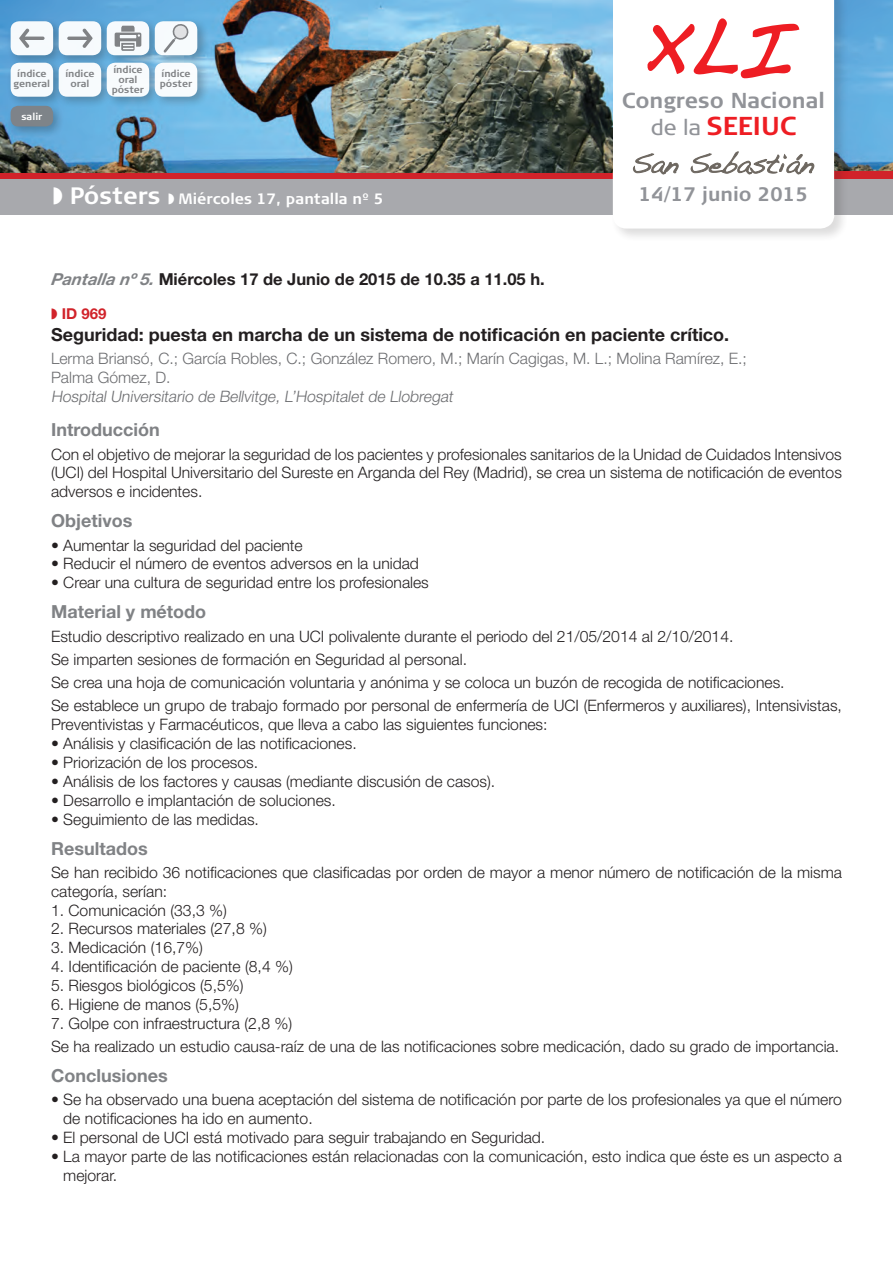
<style>
.page{position:relative;width:893px;height:1263px;background:#fff}
.page>*{position:absolute;margin:0;border:0;box-sizing:border-box;transform-origin:0 0}
.t1{font:700 25.95px "Signa Column";color:#ee1d23}
.t2{font:700 21.6px "Signa Column";color:#919398}
.t3{font:700 19.5px "Signa Column";color:#919398}
.t4{font:700 18px "Helvetica Neue LT";color:#231f20}
.t5{font:700 18px "Helvetica Neue LT";color:#808285}
.t6{font:700 16.5px "Helvetica Neue LT";color:#231f20}
.t7{font:300 15.75px/18.9px "Helvetica Neue LT";color:#231f20}
.t8{font:300 15.75px/18.9px "Helvetica Neue LT";color:#6c6d70}
.t9{font:italic 300 15.75px "Helvetica Neue LT";color:#6c6d70}
.t10{font:700 15px "Signa Column";color:#fff}
.t11{font:700 15px "Helvetica Neue LT";color:#d1232a}
.t12{font:700 9.75px/9.8px "Signa Column";color:#808285;text-align:center}
.t13{font:700 9.75px "Signa Column";color:#fff}
.s1{font-size:23.7px}
.s2{font-weight:400;font-size:21.6px;color:#919398}
.s3{font-style:italic;color:#808285}
</style>
<div class="page">
<img style="left:848px;top:0;width:45px;height:171px">
<svg style="left:0;top:172px;width:610px;height:7px;background:#bf2d33"></svg>
<div style="left:0;top:179px;width:612px;height:35px;background:#a8a9ad"></div>
<div style="left:834px;top:179px;width:59px;height:35px;background:#a8a9ad"></div>
<div style="left:834px;top:171px;width:59px;height:8px;background:#d1232a"></div>
<div style="left:610px;top:0;width:238px;height:243px;background:#231f20;opacity:.5"></div>
<svg style="left:612px;top:0;width:222px;height:229px"></svg>
<img style="left:0;top:0;width:613px;height:172px">
<div style="left:7px;top:17px;width:58px;height:50px;background:#231f20;opacity:.3"></div>
<div style="left:11px;top:21px;width:42px;height:34px;background:#f6fafc;border-radius:9px"></div>
<div style="left:7px;top:59px;width:58px;height:50px;background:#231f20;opacity:.3"></div>
<div style="left:11px;top:63px;width:42px;height:34px;background:#f6fafd;border-radius:9px"></div>
<svg style="left:19px;top:29px;width:26px;height:19px"></svg>
<div style="left:55px;top:17px;width:59px;height:50px;background:#231f20;opacity:.3"></div>
<div style="left:59px;top:21px;width:42px;height:34px;background:#f6fafd;border-radius:9px"></div>
<div style="left:103px;top:17px;width:59px;height:50px;background:#231f20;opacity:.3"></div>
<svg style="left:107px;top:21px;width:42px;height:34px"></svg>
<div style="left:151px;top:17px;width:59px;height:50px;background:#231f20;opacity:.3"></div>
<div style="left:155px;top:21px;width:42px;height:34px;background:#f7fbfd;border-radius:9px"></div>
<svg style="left:67px;top:29px;width:26px;height:19px"></svg>
<svg style="left:163px;top:24px;width:26px;height:29px"></svg>
<svg style="left:115px;top:26px;width:26px;height:25px"></svg>
<div style="left:55px;top:59px;width:59px;height:50px;background:#231f20;opacity:.3"></div>
<div style="left:59px;top:63px;width:42px;height:34px;background:#f7fbfd;border-radius:9px"></div>
<svg style="left:632px;top:151px;width:183px;height:24px"></svg>
<svg style="left:646px;top:17px;width:155px;height:63px"></svg>
<div style="left:103px;top:59px;width:59px;height:50px;background:#231f20;opacity:.3"></div>
<div style="left:107px;top:63px;width:42px;height:34px;background:#f8fbfd;border-radius:9px"></div>
<div style="left:151px;top:59px;width:59px;height:50px;background:#231f20;opacity:.3"></div>
<div style="left:155px;top:63px;width:42px;height:34px;background:#fff;border-radius:9px"></div>
<div style="left:7px;top:102px;width:58px;height:37px;background:#231f20;opacity:.3"></div>
<div style="left:11px;top:106px;width:42px;height:20px;background:#808285;border-radius:8px"></div>
<p class="t12" style="left:14px;top:69px;width:38px">índice general</p>
<p class="t12" style="left:65px;top:69px;width:31px">índice oral</p>
<p class="t13" style="left:21px;top:110px;width:22px">salir</p>
<p class="t12" style="left:112px;top:65px;width:34px">índice oral póster</p>
<p class="t12" style="left:160px;top:69px;width:34px;text-align:left">índice póster</p>
<p class="t10" style="left:70px;top:189px;width:315px"><span class="s1">Pósters</span> Miércoles 17, pantalla nº 5</p>
<h2 class="t2" style="left:622px;top:87px;width:205px">Congreso Nacional</h2>
<h1 class="t1" style="left:651px;top:109px;width:144px"><span class="s2">de la</span> seeiuc</h1>
<p class="t3" style="left:639px;top:182px;width:171px">14/17 junio 2015</p>
<p class="t6" style="left:51px;top:269px;width:495px"><span class="s3">Pantalla nº 5.</span> Miércoles 17 de Junio de 2015 de 10.35 a 11.05 h.</p>
<p class="t11" style="left:62px;top:305px;width:46px">ID 969</p>
<p class="t4" style="left:51px;top:323px;width:680px">Seguridad: puesta en marcha de un sistema de notificación en paciente crítico.</p>
<p class="t8" style="left:51px;top:349px;width:697px">Lerma Briansó, C.; García Robles, C.; González Romero, M.; Marín Cagigas, M. L.; Molina Ramírez, E.;<br>Palma Gómez, D.</p>
<p class="t9" style="left:51px;top:387px;width:406px">Hospital Universitario de Bellvitge, L’Hospitalet de Llobregat</p>
<p class="t5" style="left:51px;top:419px;width:110px">Introducción</p>
<p class="t7" style="left:51px;top:444px;width:792px;text-align:justify">Con el objetivo de mejorar la seguridad de los pacientes y profesionales sanitarios de la Unidad de Cuidados Intensivos (UCI) del Hospital Universitario del Sureste en Arganda del Rey (Madrid), se crea un sistema de notificación de eventos adversos e incidentes.</p>
<p class="t5" style="left:51px;top:510px;width:83px">Objetivos</p>
<p class="t7" style="left:51px;top:535px;width:253px">• Aumentar la seguridad del paciente</p>
<p class="t7" style="left:51px;top:554px;width:369px">• Reducir el número de eventos adversos en la unidad</p>
<p class="t7" style="left:51px;top:573px;width:379px">• Crear una cultura de seguridad entre los profesionales</p>
<p class="t5" style="left:51px;top:601px;width:157px">Material y método</p>
<p class="t7" style="left:51px;top:624px;width:792px;line-height:23.1px">Estudio descriptivo realizado en una UCI polivalente durante el periodo del 21/05/2014 al 2/10/2014.<br>Se imparten sesiones de formación en Seguridad al personal.<br>Se crea una hoja de comunicación voluntaria y anónima y se coloca un buzón de recogida de notificaciones.<br>Se establece un grupo de trabajo formado por personal de enfermería de UCI (Enfermeros y auxiliares), Intensivistas,</p>
<p class="t7" style="left:51px;top:715px;width:498px">Preventivistas y Farmacéuticos, que lleva a cabo las siguientes funciones:</p>
<p class="t7" style="left:51px;top:733px;width:307px">• Análisis y clasificación de las notificaciones.</p>
<p class="t7" style="left:51px;top:752px;width:209px">• Priorización de los procesos.</p>
<p class="t7" style="left:51px;top:771px;width:446px">• Análisis de los factores y causas (mediante discusión de casos).</p>
<p class="t7" style="left:51px;top:790px;width:286px">• Desarrollo e implantación de soluciones.</p>
<p class="t7" style="left:51px;top:809px;width:209px">• Seguimiento de las medidas.</p>
<p class="t5" style="left:51px;top:837px;width:98px">Resultados</p>
<p class="t7" style="left:51px;top:862px;width:792px">Se han recibido 36 notificaciones que clasificadas por orden de mayor a menor número de notificación de la misma categoría, serían:</p>
<p class="t7" style="left:51px;top:900px;width:177px">1. Comunicación (33,3 %)</p>
<p class="t7" style="left:51px;top:919px;width:217px">2. Recursos materiales (27,8 %)</p>
<p class="t7" style="left:51px;top:938px;width:154px">3. Medicación (16,7%)</p>
<p class="t7" style="left:51px;top:957px;width:243px">4. Identificación de paciente (8,4 %)</p>
<p class="t7" style="left:51px;top:976px;width:194px">5. Riesgos biológicos (5,5%)</p>
<p class="t7" style="left:51px;top:995px;width:189px">6. Higiene de manos (5,5%)</p>
<p class="t7" style="left:51px;top:1011px;width:790px;line-height:23.1px">7. Golpe con infraestructura (2,8 %)<br>Se ha realizado un estudio causa-raíz de una de las notificaciones sobre medicación, dado su grado de importancia.</p>
<p class="t5" style="left:51px;top:1065px;width:118px">Conclusiones</p>
<p class="t7" style="left:63px;top:1090px;width:780px;text-indent:-12px">• Se ha observado una buena aceptación del sistema de notificación por parte de los profesionales ya que el número de notificaciones ha ido en aumento.</p>
<p class="t7" style="left:51px;top:1128px;width:496px">• El personal de UCI está motivado para seguir trabajando en Seguridad.</p>
<p class="t7" style="left:63px;top:1147px;width:780px;text-indent:-12px">• La mayor parte de las notificaciones están relacionadas con la comunicación, esto indica que éste es un aspecto a mejorar.</p>
</div>
